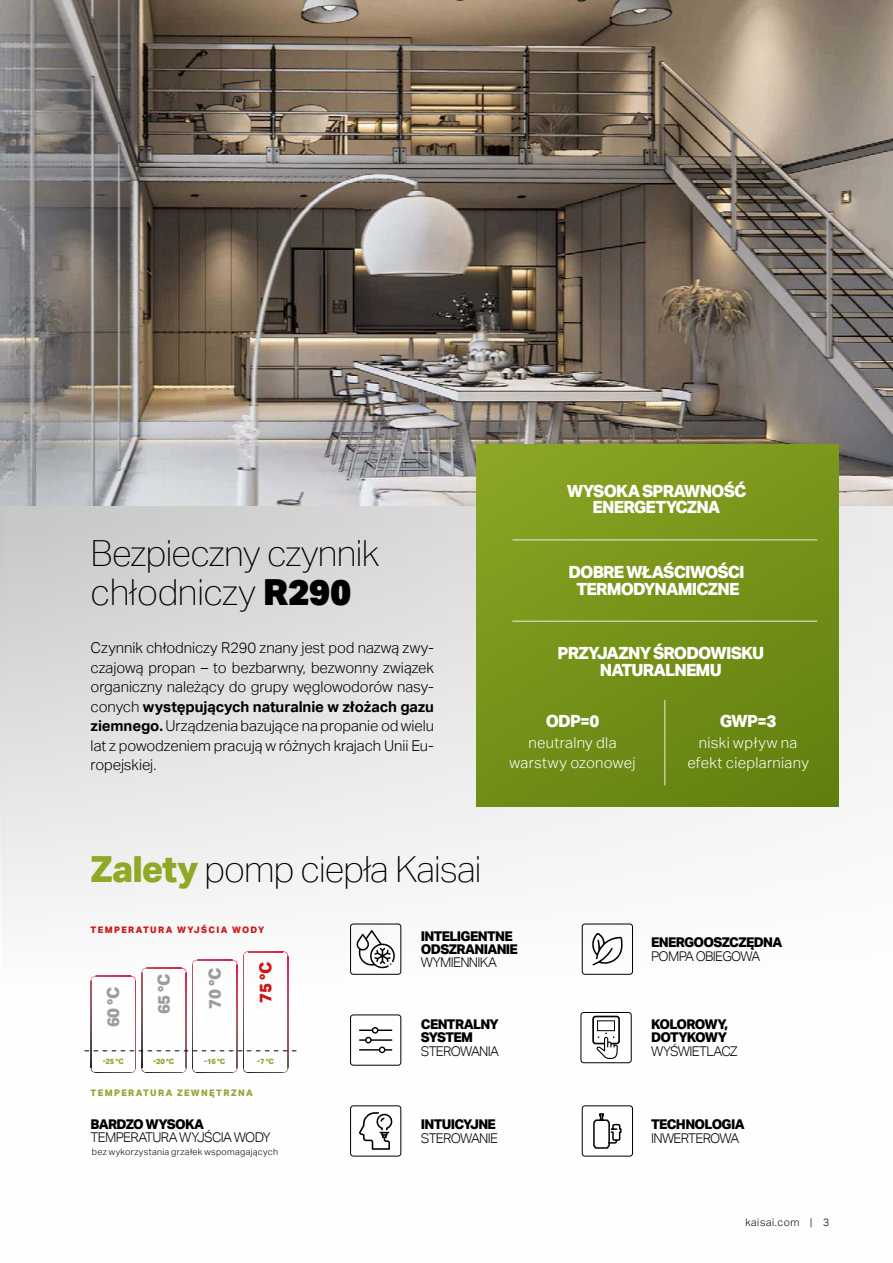
<style>
.page{position:relative;width:893px;height:1263px;background:#fff}
.page>*{position:absolute;margin:0;border:0;box-sizing:border-box;transform-origin:0 0}
.t1{font:100 36px/39px "Aktiv Grotesk";letter-spacing:-.02em;color:#000}
.t2{font:800 16.8px/16.8px "Aktiv Grotesk";letter-spacing:-.05em;color:#fff;text-align:center}
.t3{font:800 16.8px "Aktiv Grotesk";color:#9d9c9c}
.t4{font:800 16.8px "Aktiv Grotesk";color:#cd1619}
.t5{font:300 15px/19.5px "Aktiv Grotesk";letter-spacing:-.005em;color:#000;text-align:justify}
.t6{font:300 15px/19.5px "Aktiv Grotesk";letter-spacing:.02em;color:#fff;text-align:center}
.t7{font:800 13.5px/13.5px "Aktiv Grotesk";letter-spacing:-.05em;color:#000}
.t8{font:300 13.5px "Aktiv Grotesk";letter-spacing:-.05em;color:#000}
.t9{font:300 10.5px "Aktiv Grotesk";letter-spacing:.055em;color:#000}
.t10{font:300 9px "Aktiv Grotesk";letter-spacing:.035em;color:#000}
.t11{font:800 9px "Aktiv Grotesk";letter-spacing:.15em;color:#cd1619}
.t12{font:800 9px "Aktiv Grotesk";letter-spacing:.15em;color:#96a536}
.t13{font:800 7.5px "Aktiv Grotesk";color:#96a536}
.s1{font-weight:900}
.s2{font-weight:700}
.s3{font-weight:800;color:#8ea926}
</style>
<div class="page">
<img style="left:0;top:0;width:893px;height:506px">
<img style="left:1px;top:506px;width:892px;height:651px">
<div style="left:476px;top:444px;width:363px;height:362px;background:linear-gradient(to bottom,#84a021,#678612)"></div>
<img style="left:0;top:506px;width:1px;height:363px">
<div style="left:350px;top:924px;width:51px;height:51px;border:1px solid #000;border-radius:3px"></div>
<div style="left:350px;top:1014px;width:51px;height:51px;border:1px solid #000;border-radius:3px"></div>
<div style="left:582px;top:924px;width:51px;height:51px;border:1px solid #000;border-radius:3px"></div>
<div style="left:350px;top:1105px;width:51px;height:51px;border:1px solid #000;border-radius:3px"></div>
<div style="left:582px;top:1105px;width:51px;height:51px;border:1px solid #000;border-radius:3px"></div>
<hr style="left:512px;top:540px;width:305px;height:1px;background:#ececec">
<hr style="left:512px;top:621px;width:305px;height:1px;background:#ececec">
<hr style="left:665px;top:700px;width:1px;height:85px;background:#ececec">
<img style="left:243px;top:965px;width:1px;height:103px">
<img style="left:248px;top:1072px;width:36px;height:1px">
<svg style="left:284px;top:1068px;width:4px;height:5px"></svg>
<img style="left:287px;top:957px;width:1px;height:111px">
<svg style="left:284px;top:951px;width:4px;height:6px"></svg>
<img style="left:248px;top:951px;width:36px;height:1px">
<img style="left:192px;top:973px;width:1px;height:95px">
<img style="left:198px;top:1072px;width:35px;height:1px">
<svg style="left:233px;top:1068px;width:15px;height:5px"></svg>
<img style="left:237px;top:965px;width:1px;height:103px">
<svg style="left:233px;top:951px;width:15px;height:14px"></svg>
<img style="left:198px;top:960px;width:35px;height:1px">
<img style="left:141px;top:981px;width:1px;height:87px">
<img style="left:147px;top:1072px;width:35px;height:1px">
<svg style="left:182px;top:1068px;width:16px;height:5px"></svg>
<img style="left:186px;top:973px;width:1px;height:95px">
<svg style="left:182px;top:960px;width:16px;height:13px"></svg>
<img style="left:147px;top:968px;width:35px;height:1px">
<svg style="left:91px;top:976px;width:5px;height:5px"></svg>
<img style="left:91px;top:980px;width:1px;height:88px">
<svg style="left:91px;top:1068px;width:5px;height:5px"></svg>
<img style="left:95px;top:1072px;width:36px;height:1px">
<svg style="left:131px;top:1068px;width:16px;height:5px"></svg>
<img style="left:135px;top:981px;width:1px;height:87px">
<svg style="left:131px;top:968px;width:16px;height:13px"></svg>
<img style="left:95px;top:976px;width:36px;height:1px">
<svg style="left:85px;top:1050px;width:211px;height:1px"></svg>
<svg style="left:592px;top:1112px;width:30px;height:37px"></svg>
<div style="left:581px;top:1012px;width:51px;height:51px;border:1px solid #000;border-radius:3px"></div>
<svg style="left:593px;top:1016px;width:26px;height:27px"></svg>
<div style="left:592px;top:1016px;width:28px;height:28px;border:2px solid #010202;border-radius:3px"></div>
<div style="left:597px;top:1020px;width:18px;height:11px;background:#fff;border:1px solid #010202"></div>
<svg style="left:596px;top:1032px;width:22px;height:27px"></svg>
<svg style="left:592px;top:933px;width:31px;height:32px"></svg>
<svg style="left:357px;top:930px;width:38px;height:39px"></svg>
<svg style="left:359px;top:1027px;width:33px;height:26px"></svg>
<svg style="left:359px;top:1112px;width:35px;height:38px"></svg>
<h1 class="t1" style="left:91px;top:536px;width:290px">Bezpieczny czynnik chłodniczy <span class="s1">R290</span></h1>
<p class="t5" style="left:91px;top:638px;width:345px">Czynnik chłodniczy R290 znany jest pod nazwą zwy&shy;czajową propan – to bezbarwny, bezwonny związek organiczny należący do grupy węglowodorów nasy&shy;conych <span class="s2">występujących naturalnie w złożach gazu ziemnego.</span> Urządzenia bazujące na propanie od wielu lat z powodzeniem pracują w różnych krajach Unii Eu&shy;ropejskiej.</p>
<p class="t2" style="left:567px;top:482px;width:181px">WYSOKA SPRAWNOŚĆ<br>ENERGETYCZNA</p>
<p class="t2" style="left:568px;top:564px;width:178px">DOBRE WŁAŚCIWOŚCI<br>TERMODYNAMICZNE</p>
<p class="t2" style="left:557px;top:645px;width:208px">PRZYJAZNY ŚRODOWISKU<br>NATURALNEMU</p>
<p class="t2" style="left:546px;top:713px;width:55px">ODP=0</p>
<p class="t2" style="left:720px;top:713px;width:58px">GWP=3</p>
<p class="t6" style="left:510px;top:733px;width:127px">neutralny dla warstwy ozonowej</p>
<p class="t6" style="left:687px;top:733px;width:123px">niski wpływ na efekt cieplarniany</p>
<h1 class="t1" style="left:91px;top:850px;width:392px"><span class="s3">Zalety</span> pomp ciepła Kaisai</h1>
<p class="t11" style="left:91px;top:924px;width:175px">TEMPERATURA WYJŚCIA WODY</p>
<p class="t3" style="left:205px;top:1008px;width:42px;rotate:-90deg">70 °C</p>
<p class="t4" style="left:256px;top:1003px;width:42px;rotate:-90deg">75 °C</p>
<p class="t3" style="left:154px;top:1014px;width:42px;rotate:-90deg">65 °C</p>
<p class="t3" style="left:104px;top:1027px;width:42px;rotate:-90deg">60 °C</p>
<p class="t13" style="left:103px;top:1057px;width:23px">-25 °C</p>
<p class="t13" style="left:153px;top:1057px;width:23px">-20 °C</p>
<p class="t13" style="left:204px;top:1057px;width:23px">-16 °C</p>
<p class="t13" style="left:257px;top:1057px;width:18px">-7 °C</p>
<p class="t12" style="left:91px;top:1088px;width:164px">TEMPERATURA ZEWNĘTRZNA</p>
<p class="t7" style="left:91px;top:1118px;width:115px">BARDZO WYSOKA</p>
<p class="t8" style="left:91px;top:1130px;width:182px">TEMPERATURA WYJŚCIA WODY</p>
<p class="t10" style="left:92px;top:1147px;width:188px">bez wykorzystania grzałek wspomagających</p>
<p class="t7" style="left:421px;top:929px;width:99px">INTELIGENTNE<br>ODSZRANIANIE</p>
<p class="t8" style="left:421px;top:955px;width:78px">WYMIENNIKA</p>
<p class="t7" style="left:421px;top:1017px;width:80px">CENTRALNY<br>SYSTEM</p>
<p class="t8" style="left:421px;top:1043px;width:80px">STEROWANIA</p>
<p class="t7" style="left:421px;top:1118px;width:77px">INTUICYJNE</p>
<p class="t8" style="left:421px;top:1130px;width:79px">STEROWANIE</p>
<p class="t7" style="left:651px;top:936px;width:133px">ENERGOOSZCZĘDNA</p>
<p class="t8" style="left:651px;top:948px;width:111px">POMPA OBIEGOWA</p>
<p class="t7" style="left:651px;top:1017px;width:78px">KOLOROWY,<br>DOTYKOWY</p>
<p class="t8" style="left:651px;top:1043px;width:88px">WYŚWIETLACZ</p>
<p class="t7" style="left:651px;top:1118px;width:95px">TECHNOLOGIA</p>
<p class="t8" style="left:651px;top:1130px;width:90px">INWERTEROWA</p>
<p class="t9" style="left:745px;top:1216px;width:85px">kaisai.com | 3</p>
</div>
